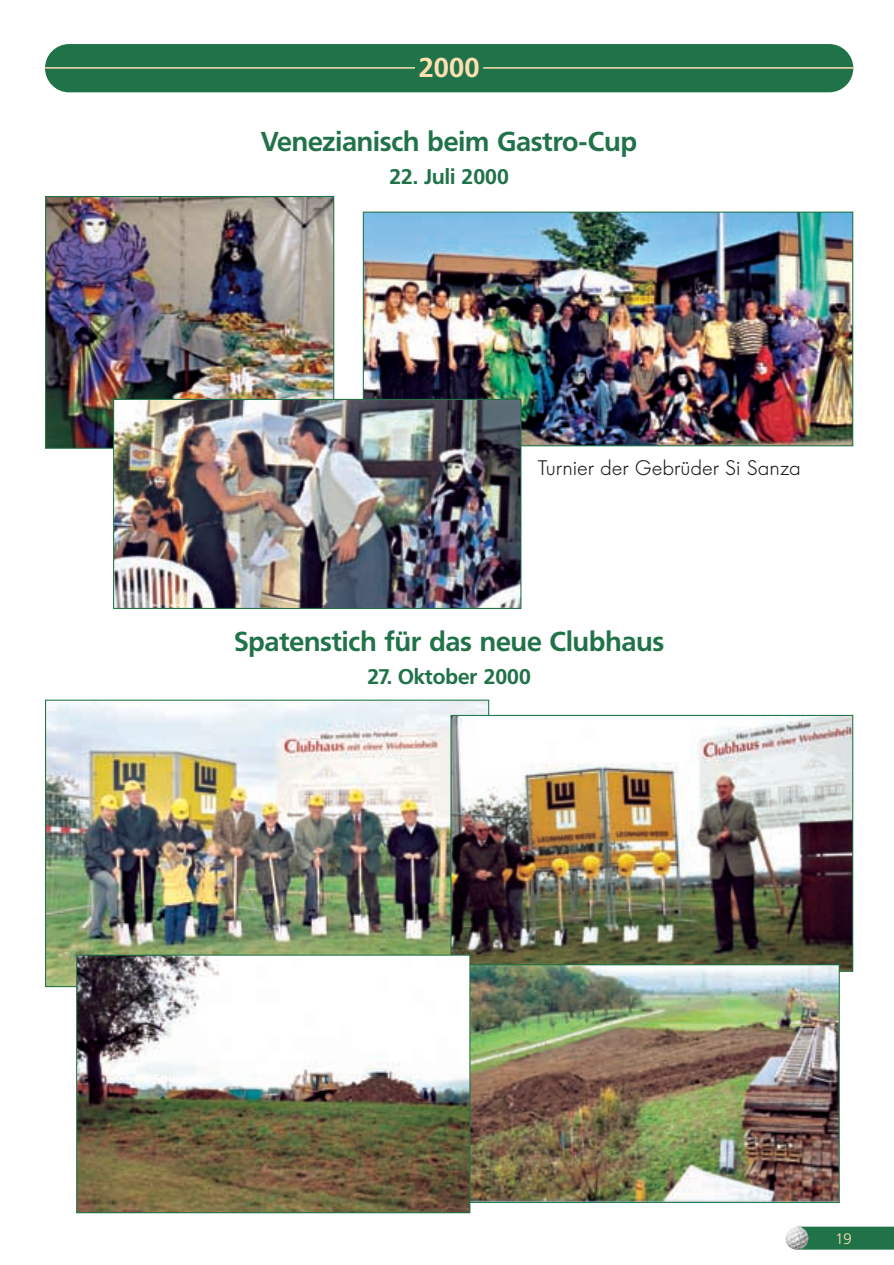
<style>
.page{position:relative;width:894px;height:1265px;background:#fff}
.page>*{position:absolute;margin:0;border:0;box-sizing:border-box;transform-origin:0 0}
.t1{font:700 27px "Frutiger BQ";color:#207248}
.t2{font:700 27px "Frutiger BQ";color:#fedfb2}
.t3{font:700 21px "Frutiger BQ";color:#207248}
.t4{font:300 21px "Futura BQ";color:#231f20}
.t5{font:300 15px "Frutiger BQ";color:#fedfb2}
</style>
<div class="page">
<img style="left:45px;top:44px;width:849px;height:1206px">
<p class="t2" style="left:419px;top:57px;width:62px">2000</p>
<p class="t1" style="left:261px;top:130px;width:377px">Venezianisch beim Gastro-Cup</p>
<p class="t3" style="left:389px;top:168px;width:121px">22. Juli 2000</p>
<p class="t4" style="left:538px;top:459px;width:265px">Turnier der Gebrüder Si Sanza</p>
<p class="t1" style="left:234px;top:631px;width:431px">Spatenstich für das neue Clubhaus</p>
<p class="t3" style="left:367px;top:668px;width:165px">27. Oktober 2000</p>
<p class="t5" style="left:835px;top:1233px;width:18px">19</p>
</div>
